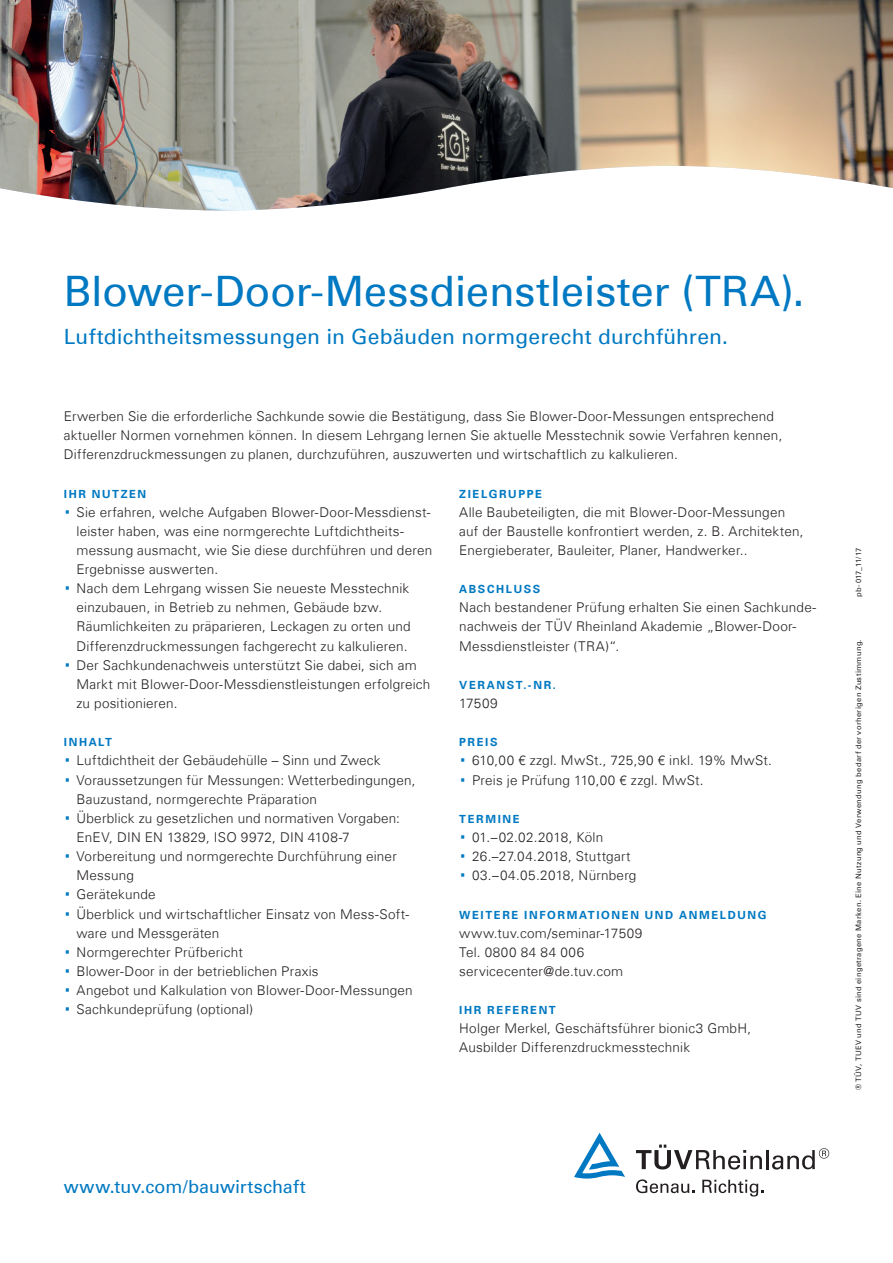
<style>
.page{position:relative;width:893px;height:1263px;background:#fff}
.page>*{position:absolute;margin:0;border:0;box-sizing:border-box;transform-origin:0 0}
.t1{font:42px "Univers Com 55 Roman";letter-spacing:-.005em;color:#0079c2}
.t2{font:21px "Univers Com 55 Roman";letter-spacing:.01em;color:#0079c2}
.t3{font:18px "Univers Com 55 Roman";letter-spacing:.005em;color:#0079c2}
.t4{font:300 13.5px/19.2px "Univers Com 45";letter-spacing:.015em;color:#231f20}
.t5{font:700 11.25px "Univers Com 65";letter-spacing:.145em;color:#0079c2}
.t6{font:7.5px "Univers Com 55 Roman";letter-spacing:.05em;color:#231f20}
.s1{font-family:"Univers Com 55 Roman";font-weight:400;font-size:27px;color:#0079c2}
</style>
<div class="page">
<svg style="left:636px;top:1144px;width:126px;height:25px"></svg>
<hr style="left:766px;top:1150px;width:3px;height:19px;background:#231f20">
<svg style="left:772px;top:1148px;width:57px;height:21px"></svg>
<svg style="left:636px;top:1179px;width:58px;height:14px"></svg>
<svg style="left:702px;top:1180px;width:61px;height:16px"></svg>
<svg style="left:574px;top:1133px;width:51px;height:45px"></svg>
<img style="left:0;top:0;width:893px;height:210px">
<h1 class="t1" style="left:64px;top:266px;width:742px">Blower-Door-Messdienstleister (TRA).</h1>
<h2 class="t2" style="left:64px;top:324px;width:666px">Luftdichtheitsmessungen in Gebäuden normgerecht durchführen.</h2>
<p class="t4" style="left:64px;top:407px;width:720px">Erwerben Sie die erforderliche Sachkunde sowie die Bestätigung, dass Sie Blower-Door-Messungen entsprechend aktueller Normen vornehmen können. In diesem Lehrgang lernen Sie aktuelle Messtechnik sowie Verfahren kennen,<br>Differenzdruckmessungen zu planen, durchzuführen, auszuwerten und wirtschaftlich zu kalkulieren.</p>
<p class="t5" style="left:64px;top:487px;width:84px">IHR NUTZEN</p>
<p class="t4" style="left:64px;top:502px;width:368px"><span class="s1">·</span> Sie erfahren, welche Aufgaben Blower-Door-Messdienst-</p>
<p class="t4" style="left:77px;top:521px;width:329px">leister haben, was eine normgerechte Luftdichtheits-</p>
<p class="t4" style="left:77px;top:540px;width:357px">messung ausmacht, wie Sie diese durchführen und deren</p>
<p class="t4" style="left:77px;top:560px;width:143px">Ergebnisse auswerten.</p>
<p class="t4" style="left:64px;top:579px;width:347px"><span class="s1">·</span> Nach dem Lehrgang wissen Sie neueste Messtechnik</p>
<p class="t4" style="left:77px;top:598px;width:307px">einzubauen, in Betrieb zu nehmen, Gebäude bzw.</p>
<p class="t4" style="left:77px;top:617px;width:336px">Räumlichkeiten zu präparieren, Leckagen zu orten und</p>
<p class="t4" style="left:77px;top:636px;width:333px">Differenzdruckmessungen fachgerecht zu kalkulieren.</p>
<p class="t4" style="left:64px;top:655px;width:354px"><span class="s1">·</span> Der Sachkundenachweis unterstützt Sie dabei, sich am</p>
<p class="t4" style="left:77px;top:674px;width:355px">Markt mit Blower-Door-Messdienstleistungen erfolgreich</p>
<p class="t4" style="left:77px;top:694px;width:103px">zu positionieren.</p>
<p class="t5" style="left:64px;top:736px;width:50px">INHALT</p>
<p class="t4" style="left:64px;top:751px;width:318px"><span class="s1">·</span> Luftdichtheit der Gebäudehülle – Sinn und Zweck</p>
<p class="t4" style="left:64px;top:770px;width:353px"><span class="s1">·</span> Voraussetzungen für Messungen: Wetterbedingungen,</p>
<p class="t4" style="left:77px;top:789px;width:242px">Bauzustand, normgerechte Präparation</p>
<p class="t4" style="left:64px;top:808px;width:338px"><span class="s1">·</span> Überblick zu gesetzlichen und normativen Vorgaben:</p>
<p class="t4" style="left:77px;top:827px;width:275px">EnEV, DIN EN 13829, ISO 9972, DIN 4108-7</p>
<p class="t4" style="left:64px;top:847px;width:335px"><span class="s1">·</span> Vorbereitung und normgerechte Durchführung einer</p>
<p class="t4" style="left:77px;top:866px;width:59px">Messung</p>
<p class="t4" style="left:64px;top:885px;width:93px"><span class="s1">·</span> Gerätekunde</p>
<p class="t4" style="left:64px;top:904px;width:347px"><span class="s1">·</span> Überblick und wirtschaftlicher Einsatz von Mess-Soft-</p>
<p class="t4" style="left:77px;top:923px;width:144px">ware und Messgeräten</p>
<p class="t4" style="left:64px;top:942px;width:181px"><span class="s1">·</span> Normgerechter Prüfbericht</p>
<p class="t4" style="left:64px;top:961px;width:256px"><span class="s1">·</span> Blower-Door in der betrieblichen Praxis</p>
<p class="t4" style="left:64px;top:981px;width:350px"><span class="s1">·</span> Angebot und Kalkulation von Blower-Door-Messungen</p>
<p class="t4" style="left:64px;top:1000px;width:191px"><span class="s1">·</span> Sachkundeprüfung (optional)</p>
<p class="t5" style="left:459px;top:487px;width:84px">ZIELGRUPPE</p>
<p class="t4" style="left:459px;top:502px;width:346px">Alle Baubeteiligten, die mit Blower-Door-Messungen auf der Baustelle konfrontiert werden, z. B. Architekten,<br>Energieberater, Bauleiter, Planer, Handwerker..</p>
<p class="t5" style="left:459px;top:582px;width:83px">ABSCHLUSS</p>
<p class="t4" style="left:459px;top:598px;width:359px">Nach bestandener Prüfung erhalten Sie einen Sachkunde - nachweis der TÜV Rheinland Akademie „Blower-Door-<br>Messdienstleister (TRA)“.</p>
<p class="t5" style="left:459px;top:678px;width:98px">VERANST.-NR.</p>
<p class="t4" style="left:459px;top:694px;width:40px">17509</p>
<p class="t5" style="left:459px;top:736px;width:40px">PREIS</p>
<p class="t4" style="left:459px;top:751px;width:314px"><span class="s1">·</span> 610,00 € zzgl. MwSt., 725,90 € inkl. 19% MwSt. <span class="s1">·</span> Preis je Prüfung 110,00 € zzgl. MwSt.</p>
<p class="t5" style="left:459px;top:812px;width:62px">TERMINE</p>
<p class="t4" style="left:459px;top:827px;width:179px"><span class="s1">·</span> 01.–02.02.2018, Köln<br><span class="s1">·</span> 26.–27.04.2018, Stuttgart <span class="s1">·</span> 03.–04.05.2018, Nürnberg</p>
<p class="t5" style="left:459px;top:908px;width:309px">WEITERE INFORMATIONEN UND ANMELDUNG</p>
<p class="t4" style="left:459px;top:923px;width:185px">www.tuv.com/seminar-17509<br>Tel. 0800 84 84 006 servicecenter@de.tuv.com</p>
<p class="t5" style="left:459px;top:1003px;width:98px">IHR REFERENT</p>
<p class="t4" style="left:459px;top:1019px;width:293px">Holger Merkel, Geschäftsführer bionic3 GmbH,<br>Ausbilder Differenzdruckmesstechnik</p>
<h3 class="t3" style="left:64px;top:1175px;width:244px">www.tuv.com/bauwirtschaft</h3>
<p class="t6" style="left:854px;top:597px;width:50px;rotate:-90deg">pb-017_11/17</p>
<p class="t6" style="left:854px;top:1090px;width:452px;rotate:-90deg">® TÜV, TUEV und TUV sind eingetragene Marken. Eine Nutzung und Verwendung bedarf der vorherigen Zustimmung.</p>
</div>
